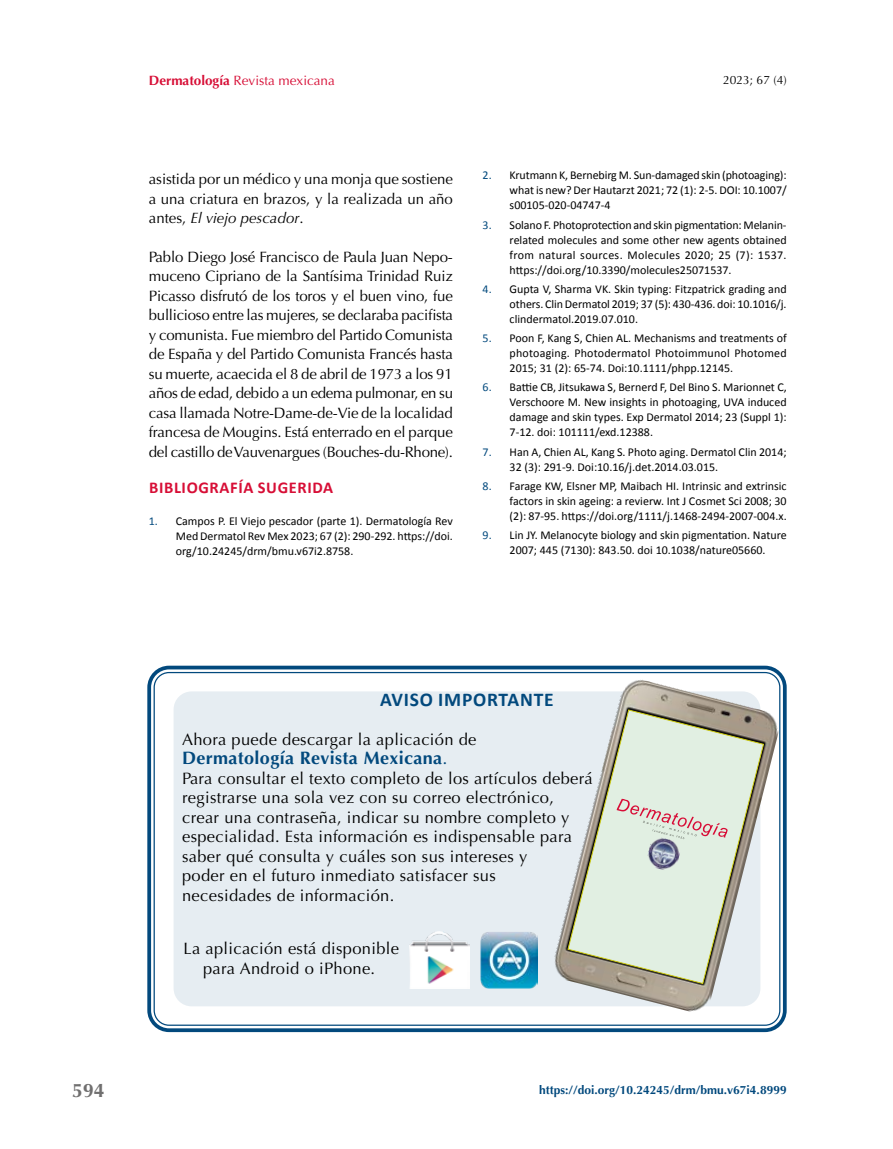
<style>
.page{position:relative;width:893px;height:1149px;background:#fff}
.page>*{position:absolute;margin:0;border:0;box-sizing:border-box;transform-origin:0 0}
.t1{font:700 19.5px "Calibri";letter-spacing:.04em;color:#02497d}
.t2{font:700 19.5px "Optima";color:#706f6f}
.t3{font:700 18px "Optima";letter-spacing:.02em;color:#02497d}
.t4{font:16.5px/19.5px "Optima";letter-spacing:.02em;color:#000}
.t5{font:700 16.5px "Calibri";letter-spacing:.04em;color:#d70e36}
.t6{font:15px/19.5px "Optima";letter-spacing:-.01em;color:#000;text-align:justify}
.t7{font:13.5px "Optima";color:#d70e36}
.t8{font:12px/15px "Calibri";color:#000;text-align:justify}
.t9{font:700 12px "Optima";color:#02497d}
.t10{font:12px "Optima";color:#000}
.s1{font-weight:700}
.s2{font-style:italic}
.s3{color:#02497d}
.s4{font-weight:400}
</style>
<div class="page">
<div style="left:147px;top:665px;width:640px;height:366px;border:4px solid #02497d;border-radius:20px"></div>
<div style="left:174px;top:691px;width:586px;height:315px;background:#e6edf2;border-radius:18px"></div>
<img style="left:481px;top:932px;width:57px;height:56px">
<img style="left:554px;top:675px;width:229px;height:340px">
<svg style="left:567px;top:709px;width:197px;height:274px"></svg>
<svg style="left:616px;top:798px;width:112px;height:40px"></svg>
<img style="left:645px;top:835px;width:37px;height:37px">
<img style="left:410px;top:931px;width:59px;height:57px">
<p class="t7" style="left:149px;top:73px;width:188px"><span class="s1">Dermatología</span> Revista mexicana</p>
<p class="t10" style="left:723px;top:73px;width:65px">2023; 67 (4)</p>
<p class="t6" style="left:149px;top:169px;width:306px">asistida por un médico y una monja que sostiene a una criatura en brazos, y la realizada un año antes, <span class="s2">El viejo pescador</span>.</p>
<p class="t6" style="left:149px;top:247px;width:306px">Pablo Diego José Francisco de Paula Juan Nepo&shy;muceno Cipriano de la Santísima Trinidad Ruiz Picasso disfrutó de los toros y el buen vino, fue bullicioso entre las mujeres, se declaraba pacifista y comunista. Fue miembro del Partido Comunista de España y del Partido Comunista Francés hasta su muerte, acaecida el 8 de abril de 1973 a los 91 años de edad, debido a un edema pulmonar, en su casa llamada Notre-Dame-de-Vie de la localidad francesa de Mougins. Está enterrado en el parque del castillo de Vauvenargues (Bouches-du-Rhone).</p>
<h3 class="t5" style="left:149px;top:477px;width:186px">BIBLIOGRAFÍA SUGERIDA</h3>
<p class="t8" style="left:176px;top:513px;width:279px;text-indent:-27px"><span class="s3">1.</span> Campos P. El Viejo pescador (parte 1). Dermatología Rev Med Dermatol Rev Mex 2023; 67 (2): 290-292. https://doi. org/10.24245/drm/bmu.v67i2.8758.</p>
<p class="t8" style="left:510px;top:167px;width:279px;text-indent:-27px"><span class="s3">2.</span> Krutmann K, Bernebirg M. Sun-damaged skin (photoaging): what is new? Der Hautarzt 2021; 72 (1): 2-5. DOI: 10.1007/ s00105-020-04747-4</p>
<p class="t8" style="left:510px;top:216px;width:279px;text-indent:-27px"><span class="s3">3.</span> Solano F. Photoprotection and skin pigmentation: Melanin&shy;related molecules and some other new agents obtained from natural sources. Molecules 2020; 25 (7): 1537. https://doi.org/10.3390/molecules25071537.</p>
<p class="t8" style="left:510px;top:281px;width:279px;text-indent:-27px"><span class="s3">4.</span> Gupta V, Sharma VK. Skin typing: Fitzpatrick grading and others. Clin Dermatol 2019; 37 (5): 430-436. doi: 10.1016/j. clindermatol.2019.07.010.</p>
<p class="t8" style="left:510px;top:330px;width:279px;text-indent:-27px"><span class="s3">5.</span> Poon F, Kang S, Chien AL. Mechanisms and treatments of photoaging. Photodermatol Photoimmunol Photomed 2015; 31 (2): 65-74. Doi:10.1111/phpp.12145.</p>
<p class="t8" style="left:510px;top:379px;width:279px;text-indent:-27px"><span class="s3">6.</span> Battie CB, Jitsukawa S, Bernerd F, Del Bino S. Marionnet C, Verschoore M. New insights in photoaging, UVA induced damage and skin types. Exp Dermatol 2014; 23 (Suppl 1):<br>7-12. doi: 101111/exd.12388.</p>
<p class="t8" style="left:510px;top:443px;width:279px;text-indent:-27px"><span class="s3">7.</span> Han A, Chien AL, Kang S. Photo aging. Dermatol Clin 2014;<br>32 (3): 291-9. Doi:10.16/j.det.2014.03.015.</p>
<p class="t8" style="left:510px;top:478px;width:279px;text-indent:-27px"><span class="s3">8.</span> Farage KW, Elsner MP, Maibach HI. Intrinsic and extrinsic factors in skin ageing: a revierw. Int J Cosmet Sci 2008; 30 (2): 87-95. https://doi.org/1111/j.1468-2494-2007-004.x.</p>
<p class="t8" style="left:483px;top:527px;width:306px;text-align:center"><span class="s3">9.</span> Lin JY. Melanocyte biology and skin pigmentation. Nature<br>2007; 445 (7130): 843.50. doi 10.1038/nature05660.</p>
<h1 class="t2" style="left:72px;top:1079px;width:34px">594</h1>
<h1 class="t1" style="left:380px;top:687px;width:175px">AVISO IMPORTANTE</h1>
<h3 class="t4" style="left:182px;top:729px;width:296px">Ahora puede descargar la aplicación de</h3>
<h2 class="t3" style="left:182px;top:747px;width:267px">Dermatología Revista Mexicana<span class="s4">.</span></h2>
<p class="t4" style="left:182px;top:768px;width:412px">Para consultar el texto completo de los artículos deberá registrarse una sola vez con su correo electrónico, crear una contraseña, indicar su nombre completo y especialidad. Esta información es indispensable para saber qué consulta y cuáles son sus intereses y<br>poder en el futuro inmediato satisfacer sus<br>necesidades de información.</p>
<h3 class="t4" style="left:183px;top:939px;width:217px;text-align:center">La aplicación está disponible para Android o iPhone.</h3>
<p class="t9" style="left:539px;top:1082px;width:249px">https://doi.org/10.24245/drm/bmu.v67i4.8999</p>
</div>
